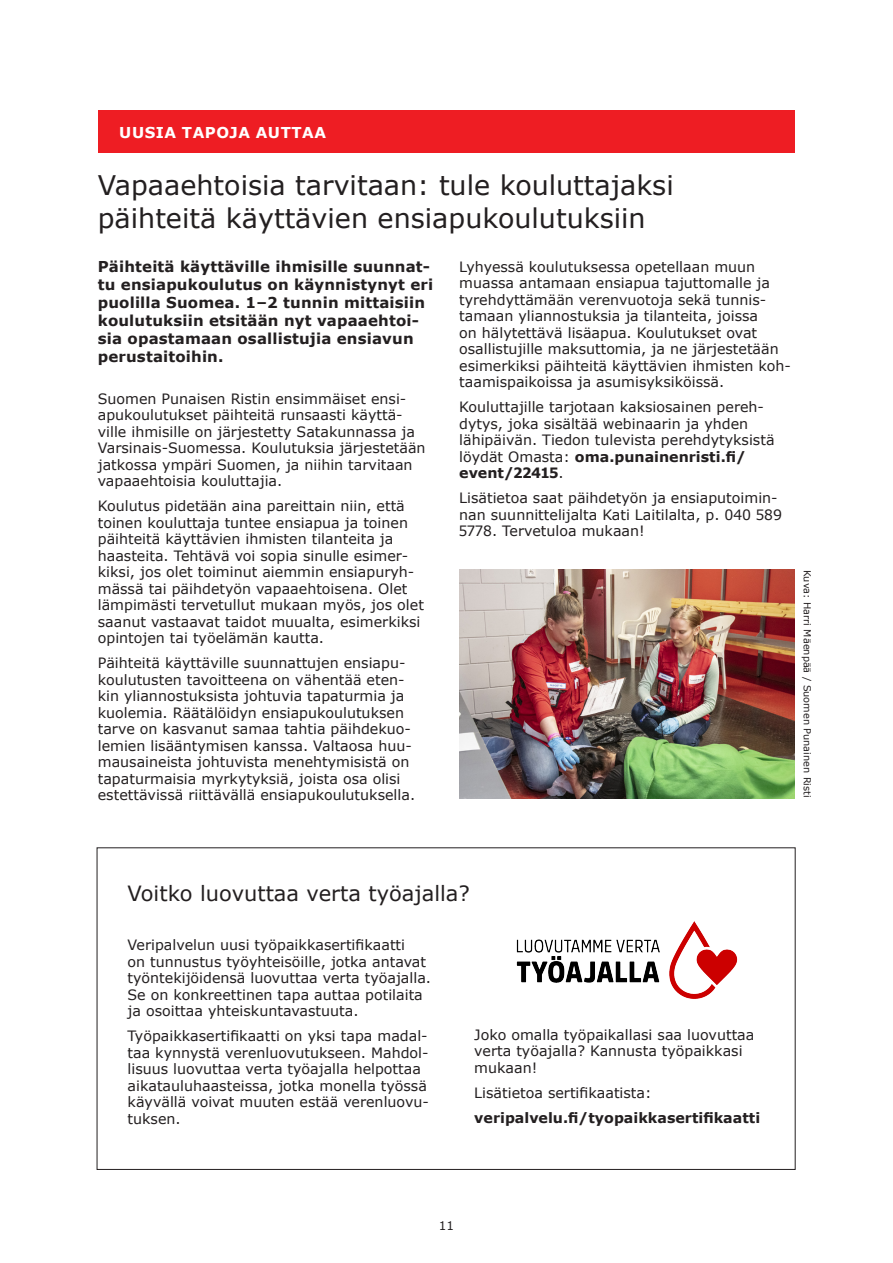
<style>
.page{position:relative;width:893px;height:1263px;background:#fff}
.page>*{position:absolute;margin:0;border:0;box-sizing:border-box;transform-origin:0 0}
.Otsikko_18_pt{font:27px/33px "Verdana";color:#231f20}
.Otsikko_14_pt{font:21px "Verdana";color:#231f20}
.Ingressi{font:700 15px/18px "Verdana";letter-spacing:.01em;color:#231f20}
.Nauhaan_vasen{font:700 15px "Verdana";letter-spacing:.035em;color:#fff}
.Leipaäteksti_9_5___11{font:14.25px/16.5px "Verdana";color:#231f20}
.Leipaäteksti_9_5___11-2{font:700 14.25px "Verdana";color:#231f20}
.t1{font:12px "Verdana";color:#231f20}
.Kuvaaja{font:9.75px "Verdana";color:#231f20}
.s1{font-weight:700}
</style>
<div class="page">
<div style="left:98px;top:111px;width:696px;height:42px;background:#ee1d23"></div>
<img style="left:516px;top:921px;width:222px;height:78px">
<img style="left:460px;top:570px;width:334px;height:229px">
<p class="Nauhaan_vasen" style="left:119px;top:122px;width:208px">UUSIA TAPOJA AUTTAA</p>
<p class="Otsikko_18_pt" style="left:98px;top:169px;width:577px">Vapaaehtoisia tarvitaan: tule kouluttajaksi päihteitä käyttävien ensiapukoulutuksiin</p>
<p class="Ingressi" style="left:98px;top:257px;width:337px">Päihteitä käyttäville ihmisille suunnat&shy;tu ensiapukoulutus on käynnistynyt eri puolilla Suomea. 1–2 tunnin mittaisiin koulutuksiin etsitään nyt vapaaehtoi&shy;sia opastamaan osallistujia ensiavun perustaitoihin.</p>
<p class="Leipaäteksti_9_5___11" style="left:98px;top:390px;width:329px">Suomen Punaisen Ristin ensimmäiset ensi&shy;apukoulutukset päihteitä runsaasti käyttä&shy;ville ihmisille on järjestetty Satakunnassa ja Varsinais-Suomessa. Koulutuksia järjestetään jatkossa ympäri Suomen, ja niihin tarvitaan vapaaehtoisia kouluttajia.</p>
<p class="Leipaäteksti_9_5___11" style="left:98px;top:498px;width:328px">Koulutus pidetään aina pareittain niin, että toinen kouluttaja tuntee ensiapua ja toinen päihteitä käyttävien ihmisten tilanteita ja haasteita. Tehtävä voi sopia sinulle esimer&shy;kiksi, jos olet toiminut aiemmin ensiapuryh&shy;mässä tai päihdetyön vapaaehtoisena. Olet lämpimästi tervetullut mukaan myös, jos olet saanut vastaavat taidot muualta, esimerkiksi opintojen tai työelämän kautta.</p>
<p class="Leipaäteksti_9_5___11" style="left:98px;top:655px;width:319px">Päihteitä käyttäville suunnattujen ensiapu&shy;koulutusten tavoitteena on vähentää eten&shy;kin yliannostuksista johtuvia tapaturmia ja kuolemia. Räätälöidyn ensiapukoulutuksen tarve on kasvanut samaa tahtia päihdekuo&shy;lemien lisääntymisen kanssa. Valtaosa huu&shy;mausaineista johtuvista menehtymisistä on tapaturmaisia myrkytyksiä, joista osa olisi estettävissä riittävällä ensiapukoulutuksella.</p>
<p class="Leipaäteksti_9_5___11" style="left:459px;top:258px;width:333px">Lyhyessä koulutuksessa opetellaan muun muassa antamaan ensiapua tajuttomalle ja tyrehdyttämään verenvuotoja sekä tunnis&shy;tamaan yliannostuksia ja tilanteita, joissa<br>on hälytettävä lisäapua. Koulutukset ovat osallistujille maksuttomia, ja ne järjestetään esimerkiksi päihteitä käyttävien ihmisten koh&shy;taamispaikoissa ja asumisyksiköissä.</p>
<p class="Leipaäteksti_9_5___11" style="left:459px;top:398px;width:317px">Kouluttajille tarjotaan kaksiosainen pereh&shy;dytys, joka sisältää webinaarin ja yhden lähipäivän. Tiedon tulevista perehdytyksistä löydät Omasta: <span class="s1">oma.punainenristi.fi/ event/22415</span>.</p>
<p class="Leipaäteksti_9_5___11" style="left:459px;top:489px;width:324px">Lisätietoa saat päihdetyön ja ensiaputoimin&shy;nan suunnittelijalta Kati Laitilalta, p. 040 589<br>5778. Tervetuloa mukaan!</p>
<p class="Kuvaaja" style="left:814px;top:570px;width:229px;rotate:90deg">Kuva: Harri Mäenpää / Suomen Punainen Risti</p>
<p class="Otsikko_14_pt" style="left:128px;top:879px;width:344px">Voitko luovuttaa verta työajalla?</p>
<p class="Leipaäteksti_9_5___11" style="left:128px;top:937px;width:305px">Veripalvelun uusi työpaikkasertifikaatti<br>on tunnustus työyhteisöille, jotka antavat työntekijöidensä luovuttaa verta työajalla.<br>Se on konkreettinen tapa auttaa potilaita ja osoittaa yhteiskuntavastuuta.</p>
<p class="Leipaäteksti_9_5___11" style="left:128px;top:1028px;width:303px">Työpaikkasertifikaatti on yksi tapa madal&shy;taa kynnystä verenluovutukseen. Mahdol&shy;lisuus luovuttaa verta työajalla helpottaa aikatauluhaasteissa, jotka monella työssä käyvällä voivat muuten estää verenluovu&shy;tuksen.</p>
<p class="Leipaäteksti_9_5___11" style="left:474px;top:1026px;width:282px">Joko omalla työpaikallasi saa luovuttaa verta työajalla? Kannusta työpaikkasi mukaan!</p>
<p class="Leipaäteksti_9_5___11" style="left:474px;top:1084px;width:179px">Lisätietoa sertifikaatista:</p>
<p class="Leipaäteksti_9_5___11-2" style="left:474px;top:1107px;width:287px">veripalvelu.fi/tyopaikkasertifikaatti</p>
<p class="t1" style="left:439px;top:1218px;width:17px">11</p>
</div>
